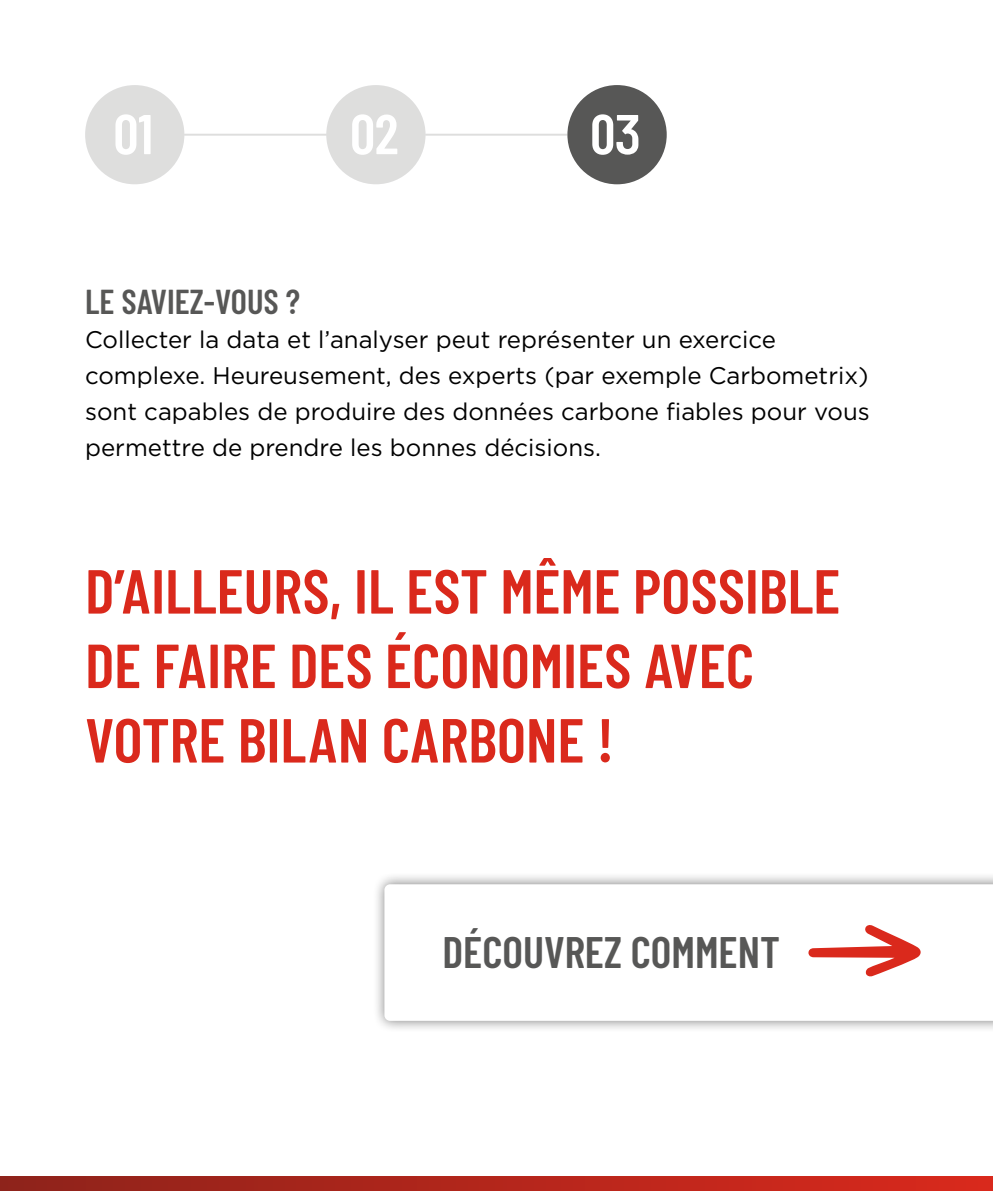
<style>
.page{position:relative;width:993px;height:1191px;background:#fff}
.page>*{position:absolute;margin:0;border:0;box-sizing:border-box;transform-origin:0 0}
.t1{font:600 62px/74.4px "Barlow Condensed";color:#da291c}
.t2{font:600 56px "Barlow Condensed";color:#fff}
.t3{font:600 44px "Barlow Condensed";color:#575756}
.t4{font:600 34.6px "Barlow Condensed";color:#575756}
.t5{font:24px/36px "Gotham";color:#000}
</style>
<div class="page">
<svg style="left:0;top:1176px;width:992px;height:15px;background:#b3251b"></svg>
<div style="left:85px;top:85px;width:99px;height:99px;background:#dededd;border-radius:50%"></div>
<div style="left:326px;top:85px;width:99px;height:99px;background:#dededd;border-radius:50%"></div>
<div style="left:567px;top:85px;width:99px;height:99px;background:#575756;border-radius:50%"></div>
<hr style="left:184px;top:134px;width:142px;height:2px;background:#575756">
<hr style="left:425px;top:134px;width:142px;height:2px;background:#575756">
<div style="left:372px;top:872px;width:620px;height:161px;background:#000;opacity:.5"></div>
<svg style="left:384px;top:884px;width:608px;height:136px"></svg>
<svg style="left:806px;top:922px;width:115px;height:55px"></svg>
<h2 class="t2" style="left:114px;top:99px;width:40px">01</h2>
<h2 class="t2" style="left:350px;top:99px;width:49px">02</h2>
<h2 class="t2" style="left:590px;top:99px;width:51px">03</h2>
<h3 class="t4" style="left:85px;top:280px;width:216px">LE SAVIEZ-VOUS ?</h3>
<p class="t5" style="left:85px;top:320px;width:785px">Collecter la data et l’analyser peut représenter un exercice complexe. Heureusement, des experts (par exemple Carbometrix) sont capables de produire des données carbone fiables pour vous permettre de prendre les bonnes décisions.</p>
<h1 class="t1" style="left:85px;top:552px;width:756px">D’AILLEURS, IL EST MÊME POSSIBLE<br>DE FAIRE DES ÉCONOMIES AVEC<br>VOTRE BILAN CARBONE !</h1>
<h3 class="t3" style="left:442px;top:924px;width:339px">DÉCOUVREZ COMMENT</h3>
</div>
